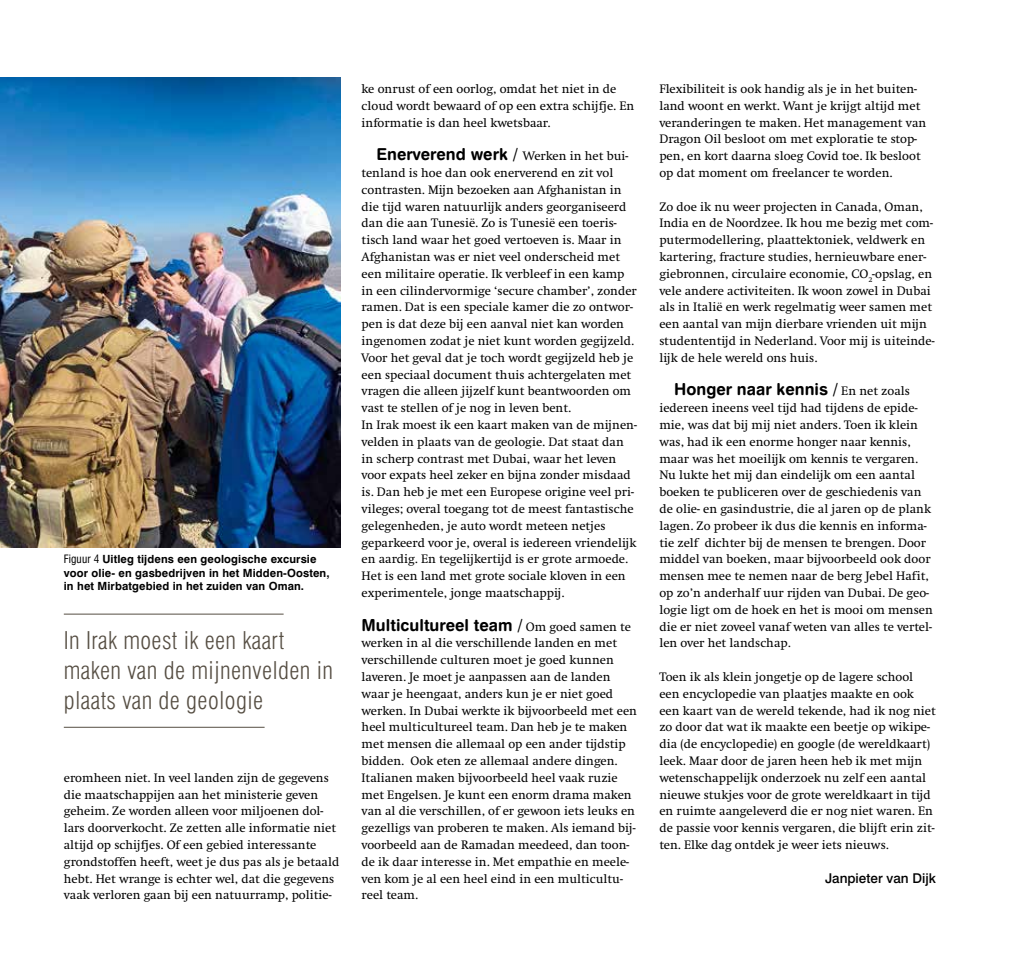
<style>
.page{position:relative;width:1021px;height:978px;background:#fff}
.page>*{position:absolute;margin:0;border:0;box-sizing:border-box;transform-origin:0 0}
.t1{font:300 condensed 24px/30px "Swiss 721 BT";letter-spacing:.015em;color:#564e43}
.t2{font:16.5px "Swiss 721 BT Bold Rounded";color:#000}
.t3{font:500 13.5px "Swiss 721 BT";color:#000}
.t4{font:12.75px/16.8px "Swift";color:#000}
.t5{font:700 11.25px/13.5px "Swiss 721 BT";letter-spacing:.01em;color:#000}
.s1{font-weight:400;font-stretch:condensed}
.s2{font-family:"Swift";font-size:12.75px}
</style>
<div class="page">
<img style="left:0;top:77px;width:340px;height:471px">
<hr style="left:64px;top:614px;width:219px;height:1px;background:#564e43">
<hr style="left:64px;top:727px;width:200px;height:1px;background:#564e43">
<p class="t5" style="left:64px;top:552px;width:267px"><span class="s1">Figuur 4</span> Uitleg tijdens een geologische excursie voor olie- en gasbedrijven in het Midden-Oosten, in het Mirbatgebied in het zuiden van Oman.</p>
<h1 class="t1" style="left:64px;top:625px;width:271px">In Irak moest ik een kaart maken van de mijnenvelden in plaats van de geologie</h1>
<p class="t4" style="left:64px;top:769px;width:277px">eromheen niet. In veel landen zijn de gegevens die maatschappijen aan het ministerie geven geheim. Ze worden alleen voor miljoenen dol&shy;lars doorverkocht. Ze zetten alle informatie niet altijd op schijfjes. Of een gebied interessante grondstoffen heeft, weet je dus pas als je betaald hebt. Het wrange is echter wel, dat die gegevens vaak verloren gaan bij een natuurramp, politie-</p>
<p class="t4" style="left:361px;top:81px;width:274px">ke onrust of een oorlog, omdat het niet in de cloud wordt bewaard of op een extra schijfje. En informatie is dan heel kwetsbaar.</p>
<p class="t2" style="left:376px;top:144px;width:253px">Enerverend werk / <span class="s2">Werken in het bui-</span></p>
<p class="t4" style="left:361px;top:165px;width:277px">tenland is hoe dan ook enerverend en zit vol contrasten. Mijn bezoeken aan Afghanistan in die tijd waren natuurlijk anders georganiseerd dan die aan Tunesië. Zo is Tunesië een toeris&shy;tisch land waar het goed vertoeven is. Maar in Afghanistan was er niet veel onderscheid met een militaire operatie. Ik verbleef in een kamp in een cilindervormige ‘secure chamber’, zonder ramen. Dat is een speciale kamer die zo ontwor&shy;pen is dat deze bij een aanval niet kan worden ingenomen zodat je niet kunt worden gegijzeld.<br>Voor het geval dat je toch wordt gegijzeld heb je een speciaal document thuis achtergelaten met vragen die alleen jijzelf kunt beantwoorden om vast te stellen of je nog in leven bent.<br>In Irak moest ik een kaart maken van de mijnen&shy;velden in plaats van de geologie. Dat staat dan in scherp contrast met Dubai, waar het leven voor expats heel zeker en bijna zonder misdaad is. Dan heb je met een Europese origine veel pri&shy;vileges; overal toegang tot de meest fantastische gelegenheden, je auto wordt meteen netjes geparkeerd voor je, overal is iedereen vriendelijk en aardig. En tegelijkertijd is er grote armoede.<br>Het is een land met grote sociale kloven in een experimentele, jonge maatschappij.</p>
<p class="t2" style="left:361px;top:614px;width:271px">Multicultureel team / <span class="s2">Om goed samen te</span></p>
<p class="t4" style="left:361px;top:635px;width:277px">werken in al die verschillende landen en met verschillende culturen moet je goed kunnen laveren. Je moet je aanpassen aan de landen waar je heengaat, anders kun je er niet goed werken. In Dubai werkte ik bijvoorbeeld met een heel multicultureel team. Dan heb je te maken met mensen die allemaal op een ander tijdstip bidden. Ook eten ze allemaal andere dingen.<br>Italianen maken bijvoorbeeld heel vaak ruzie met Engelsen. Je kunt een enorm drama maken van al die verschillen, of er gewoon iets leuks en gezelligs van proberen te maken. Als iemand bij&shy;voorbeeld aan de Ramadan meedeed, dan toon&shy;de ik daar interesse in. Met empathie en meele&shy;ven kom je al een heel eind in een multicultu&shy;reel team.</p>
<p class="t4" style="left:659px;top:81px;width:268px">Flexibiliteit is ook handig als je in het buiten&shy;land woont en werkt. Want je krijgt altijd met veranderingen te maken. Het management van Dragon Oil besloot om met exploratie te stop&shy;pen, en kort daarna sloeg Covid toe. Ik besloot op dat moment om freelancer te worden.</p>
<p class="t4" style="left:659px;top:198px;width:276px">Zo doe ik nu weer projecten in Canada, Oman, India en de Noordzee. Ik hou me bezig met com&shy;putermodellering, plaattektoniek, veldwerk en kartering, fracture studies, hernieuwbare ener&shy;giebronnen, circulaire economie, CO<sub>2</sub>-opslag, en vele andere activiteiten. Ik woon zowel in Dubai als in Italië en werk regelmatig weer samen met een aantal van mijn dierbare vrienden uit mijn studententijd in Nederland. Voor mij is uiteinde&shy;lijk de hele wereld ons huis.</p>
<p class="t2" style="left:674px;top:379px;width:237px">Honger naar kennis / <span class="s2">En net zoals</span></p>
<p class="t4" style="left:659px;top:400px;width:275px">iedereen ineens veel tijd had tijdens de epide&shy;mie, was dat bij mij niet anders. Toen ik klein was, had ik een enorme honger naar kennis, maar was het moeilijk om kennis te vergaren.<br>Nu lukte het mij dan eindelijk om een aantal boeken te publiceren over de geschiedenis van de olie- en gasindustrie, die al jaren op de plank lagen. Zo probeer ik dus die kennis en informa&shy;tie zelf dichter bij de mensen te brengen. Door middel van boeken, maar bijvoorbeeld ook door mensen mee te nemen naar de berg Jebel Hafit, op zo’n anderhalf uur rijden van Dubai. De geo&shy;logie ligt om de hoek en het is mooi om mensen die er niet zoveel vanaf weten van alles te vertel&shy;len over het landschap.</p>
<p class="t4" style="left:659px;top:669px;width:278px">Toen ik als klein jongetje op de lagere school een encyclopedie van plaatjes maakte en ook een kaart van de wereld tekende, had ik nog niet zo door dat wat ik maakte een beetje op wikipe&shy;dia (de encyclopedie) en google (de wereldkaart) leek. Maar door de jaren heen heb ik met mijn wetenschappelijk onderzoek nu zelf een aantal nieuwe stukjes voor de grote wereldkaart in tijd en ruimte aangeleverd die er nog niet waren. En de passie voor kennis vergaren, die blijft erin zit&shy;ten. Elke dag ontdek je weer iets nieuws.</p>
<p class="t3" style="left:825px;top:869px;width:112px">Janpieter van Dijk</p>
</div>
